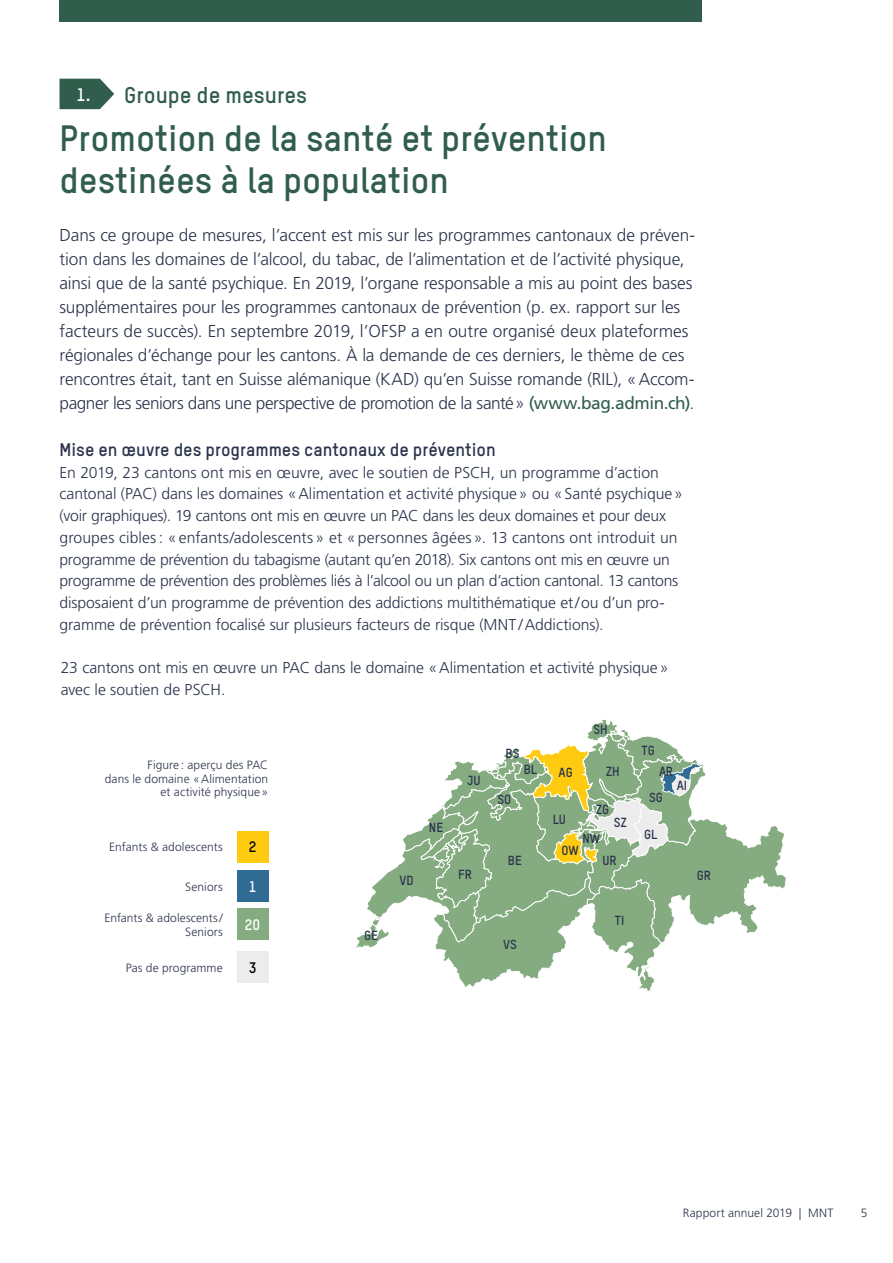
<style>
.page{position:relative;width:893px;height:1263px;background:#fff}
.page>*{position:absolute;margin:0;border:0;box-sizing:border-box;transform-origin:0 0}
.t1{font:700 36px/42px "TSTAR";color:#305d4c}
.t2{font:700 22.5px "TSTAR";color:#305d4c}
.t3{font:700 18px "TSTAR";color:#2b344c}
.t4{font:300 17.25px/24px "Frutiger LT Std";letter-spacing:-.01em;color:#2b344c}
.t5{font:300 15.75px/21.8px "Frutiger LT Std";letter-spacing:-.01em;color:#2b344c}
.t6{font:700 15px "TSTAR";color:#fff}
.t7{font:700 15px "TSTAR";color:#000}
.t8{font:700 13.05px "TSTAR";color:#2b344c}
.t9{font:300 12px/13.5px "Frutiger LT Std";letter-spacing:.005em;color:#2b344c;text-align:right}
.s1{font-size:17.7px;color:#fff}
.s2{font-weight:400;color:#305d4c}
</style>
<div class="page">
<div style="left:60px;top:0;width:642px;height:21px;background:#305d4c"></div>
<svg style="left:60px;top:79px;width:54px;height:30px;background:#4a7162"></svg>
<div style="left:237px;top:831px;width:31px;height:31px;background:#fecb10"></div>
<div style="left:237px;top:870px;width:31px;height:32px;background:#306b93"></div>
<div style="left:237px;top:909px;width:31px;height:31px;background:#85ac81"></div>
<div style="left:237px;top:951px;width:31px;height:32px;background:#ececec"></div>
<svg style="left:356px;top:719px;width:430px;height:272px"></svg>
<h2 class="t2" style="left:77px;top:81px;width:232px"><span class="s1">1.</span> Groupe de mesures</h2>
<h1 class="t1" style="left:60px;top:116px;width:549px">Promotion de la santé et prévention destinées à la population</h1>
<p class="t4" style="left:60px;top:223px;width:637px">Dans ce groupe de mesures, l’accent est mis sur les programmes cantonaux de préven&shy;tion dans les domaines de l’alcool, du tabac, de l’alimentation et de l’activité physique, ainsi que de la santé psychique. En 2019, l’organe responsable a mis au point des bases supplémentaires pour les programmes cantonaux de prévention (p. ex. rapport sur les facteurs de succès). En septembre 2019, l’OFSP a en outre organisé deux plateformes régionales d’échange pour les cantons. À la demande de ces derniers, le thème de ces rencontres était, tant en Suisse alémanique (KAD) qu’en Suisse romande (RIL), «Accom&shy;pagner les seniors dans une perspective de promotion de la santé» <span class="s2">(www.bag.admin.ch)</span>.</p>
<p class="t3" style="left:60px;top:438px;width:438px">Mise en œuvre des programmes cantonaux de prévention</p>
<p class="t5" style="left:60px;top:461px;width:625px">En 2019, 23 cantons ont mis en œuvre, avec le soutien de PSCH, un programme d’action cantonal (PAC) dans les domaines «Alimentation et activité physique» ou «Santé psychique» (voir graphiques). 19 cantons ont mis en œuvre un PAC dans les deux domaines et pour deux groupes cibles: « enfants/adolescents » et « personnes âgées ». 13 cantons ont introduit un programme de prévention du tabagisme (autant qu’en 2018). Six cantons ont mis en œuvre un programme de prévention des problèmes liés à l’alcool ou un plan d’action cantonal. 13 cantons disposaient d’un programme de prévention des addictions multithématique et/ou d’un pro&shy;gramme de prévention focalisé sur plusieurs facteurs de risque (MNT/Addictions).</p>
<p class="t5" style="left:61px;top:657px;width:609px">23 cantons ont mis en œuvre un PAC dans le domaine «Alimentation et activité physique» avec le soutien de PSCH.</p>
<p class="t9" style="left:105px;top:759px;width:165px">Figure: aperçu des PAC<br>dans le domaine «Alimentation et activité physique»</p>
<p class="t9" style="left:109px;top:840px;width:115px">Enfants &amp; adolescents</p>
<p class="t9" style="left:185px;top:880px;width:39px">Seniors</p>
<p class="t9" style="left:104px;top:911px;width:120px">Enfants &amp; adolescents/<br>Seniors</p>
<p class="t9" style="left:126px;top:961px;width:98px">Pas de programme</p>
<p class="t7" style="left:249px;top:838px;width:9px">2</p>
<p class="t6" style="left:249px;top:877px;width:9px">1</p>
<p class="t6" style="left:245px;top:915px;width:17px">20</p>
<p class="t7" style="left:249px;top:958px;width:9px">3</p>
<p class="t8" style="left:364px;top:927px;width:15px">GE</p>
<p class="t8" style="left:400px;top:872px;width:16px">VD</p>
<p class="t8" style="left:429px;top:819px;width:16px">NE</p>
<p class="t8" style="left:467px;top:772px;width:15px">JU</p>
<p class="t8" style="left:458px;top:866px;width:15px">FR</p>
<p class="t8" style="left:505px;top:745px;width:15px">BS</p>
<p class="t8" style="left:497px;top:791px;width:15px">SO</p>
<p class="t8" style="left:524px;top:761px;width:15px">BL</p>
<p class="t8" style="left:558px;top:764px;width:16px">AG</p>
<p class="t8" style="left:553px;top:811px;width:15px">LU</p>
<p class="t8" style="left:593px;top:721px;width:16px">SH</p>
<p class="t8" style="left:606px;top:763px;width:15px">ZH</p>
<p class="t8" style="left:596px;top:801px;width:15px">ZG</p>
<p class="t8" style="left:582px;top:830px;width:19px">NW</p>
<p class="t8" style="left:614px;top:814px;width:14px">SZ</p>
<p class="t8" style="left:508px;top:852px;width:15px">BE</p>
<p class="t8" style="left:503px;top:936px;width:15px">VS</p>
<p class="t8" style="left:561px;top:842px;width:19px">OW</p>
<p class="t8" style="left:602px;top:852px;width:16px">UR</p>
<p class="t8" style="left:615px;top:912px;width:11px">TI</p>
<p class="t8" style="left:642px;top:742px;width:15px">TG</p>
<p class="t8" style="left:659px;top:763px;width:15px">AR</p>
<p class="t8" style="left:649px;top:789px;width:15px">SG</p>
<p class="t8" style="left:644px;top:826px;width:15px">GL</p>
<p class="t8" style="left:677px;top:777px;width:12px">AI</p>
<p class="t8" style="left:697px;top:867px;width:16px">GR</p>
<p class="t9" style="left:683px;top:1206px;width:152px">Rapport annuel 2019 | MNT</p>
<p class="t9" style="left:861px;top:1206px;width:8px">5</p>
</div>
